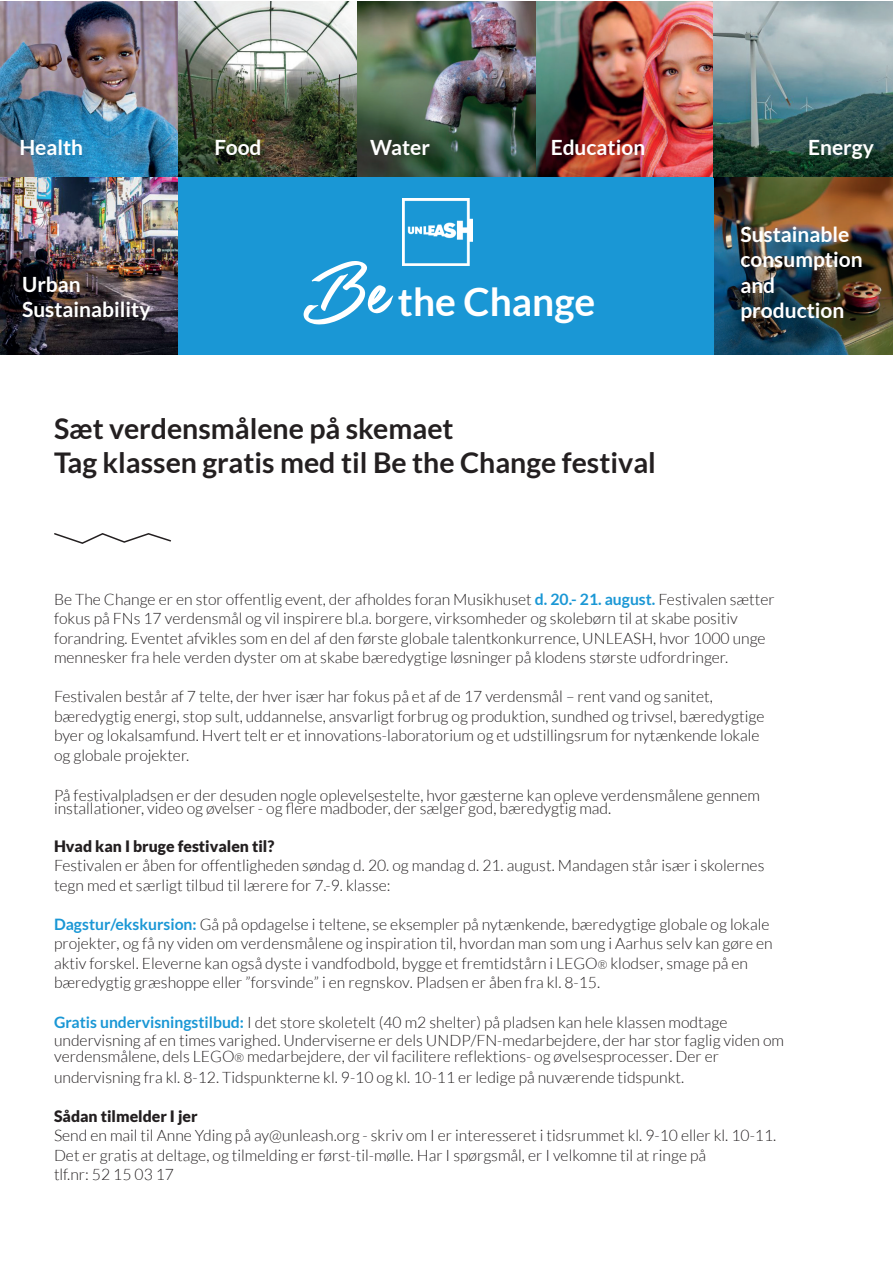
<style>
.page{position:relative;width:893px;height:1263px;background:#fff}
.page>*{position:absolute;margin:0;border:0;box-sizing:border-box;transform-origin:0 0}
.t1{font:700 39px "Lato";color:#fff}
.t2{font:700 28.5px/34.2px "Lato";color:#231f20}
.t3{font:700 21px/25.2px "Lato";color:#fff}
.t4{font:300 15.75px/19.5px "Lato";color:#231f20}
.t5{font:900 15.75px "Lato";color:#231f20}
.s1{font-family:"Guld Script PERSONALUSEONLY";font-weight:400;font-size:82.5px}
.s2{font-weight:700;color:#1a97d5}
.s3{font-size:12px}
</style>
<div class="page">
<img style="left:0;top:1px;width:178px;height:354px">
<img style="left:178px;top:1px;width:714px;height:176px">
<div style="left:178px;top:177px;width:537px;height:178px;background:#1a97d5"></div>
<svg style="left:54px;top:533px;width:117px;height:11px"></svg>
<img style="left:403px;top:199px;width:70px;height:67px">
<img style="left:714px;top:177px;width:178px;height:178px">
<h3 class="t3" style="left:19px;top:134px;width:65px">Health</h3>
<h3 class="t3" style="left:370px;top:134px;width:61px">Water</h3>
<h3 class="t3" style="left:551px;top:134px;width:96px">Education</h3>
<h3 class="t3" style="left:215px;top:134px;width:48px">Food</h3>
<h3 class="t3" style="left:22px;top:271px;width:130px">Urban<br>Sustainability</h3>
<h1 class="t1" style="left:303px;top:277px;width:294px"><span class="s1">Be</span> the Change</h1>
<h2 class="t2" style="left:54px;top:410px;width:603px">Sæt verdensmålene på skemaet<br>Tag klassen gratis med til Be the Change festival</h2>
<h3 class="t3" style="left:808px;top:134px;width:67px">Energy</h3>
<h3 class="t3" style="left:740px;top:221px;width:124px">Sustainable consumption and production</h3>
<p class="t4" style="left:54px;top:589px;width:722px">Be The Change er en stor offentlig event, der afholdes foran Musikhuset <span class="s2">d. 20.- 21. august.</span> Festivalen sætter fokus på FNs 17 verdensmål og vil inspirere bl.a. borgere, virksomheder og skolebørn til at skabe positiv forandring. Eventet afvikles som en del af den første globale talentkonkurrence, UNLEASH, hvor 1000 unge mennesker fra hele verden dyster om at skabe bæredygtige løsninger på klodens største udfordringer.</p>
<p class="t4" style="left:54px;top:686px;width:712px">Festivalen består af 7 telte, der hver især har fokus på et af de 17 verdensmål – rent vand og sanitet, bæredygtig energi, stop sult, uddannelse, ansvarligt forbrug og produktion, sundhed og trivsel, bæredygtige byer og lokalsamfund. Hvert telt er et innovations-laboratorium og et udstillingsrum for nytænkende lokale og globale projekter.</p>
<p class="t4" style="left:54px;top:788px;width:707px;line-height:13.5px">På festivalpladsen er der desuden nogle oplevelsestelte, hvor gæsterne kan opleve verdensmålene gennem installationer, video og øvelser - og flere madboder, der sælger god, bæredygtig mad.</p>
<p class="t5" style="left:54px;top:836px;width:222px">Hvad kan I bruge festivalen til?</p>
<p class="t4" style="left:54px;top:855px;width:712px">Festivalen er åben for offentligheden søndag d. 20. og mandag d. 21. august. Mandagen står især i skolernes tegn med et særligt tilbud til lærere for 7.-9. klasse:</p>
<p class="t4" style="left:54px;top:914px;width:720px"><span class="s2">Dagstur/ekskursion:</span> Gå på opdagelse i teltene, se eksempler på nytænkende, bæredygtige globale og lokale projekter, og få ny viden om verdensmålene og inspiration til, hvordan man som ung i Aarhus selv kan gøre en aktiv forskel. Eleverne kan også dyste i vandfodbold, bygge et fremtidstårn i LEGO<span class="s3">®</span> klodser, smage på en bæredygtig græshoppe eller ”forsvinde” i en regnskov. Pladsen er åben fra kl. 8-15.</p>
<p class="t4" style="left:54px;top:1013px;width:732px;line-height:18.1px"><span class="s2">Gratis undervisningstilbud:</span> I det store skoletelt (40 m2 shelter) på pladsen kan hele klassen modtage undervisning af en times varighed. Underviserne er dels UNDP/FN-medarbejdere, der har stor faglig viden om</p>
<p class="t4" style="left:54px;top:1045px;width:667px;line-height:21.8px">verdensmålene, dels LEGO<span class="s3">®</span> medarbejdere, der vil facilitere reflektions- og øvelsesprocesser. Der er undervisning fra kl. 8-12. Tidspunkterne kl. 9-10 og kl. 10-11 er ledige på nuværende tidspunkt.</p>
<p class="t5" style="left:54px;top:1106px;width:145px">Sådan tilmelder I jer</p>
<p class="t4" style="left:54px;top:1125px;width:724px">Send en mail til Anne Yding på ay@unleash.org - skriv om I er interesseret i tidsrummet kl. 9-10 eller kl. 10-11.<br>Det er gratis at deltage, og tilmelding er først-til-mølle. Har I spørgsmål, er I velkomne til at ringe på<br>tlf.nr: 52 15 03 17</p>
</div>
